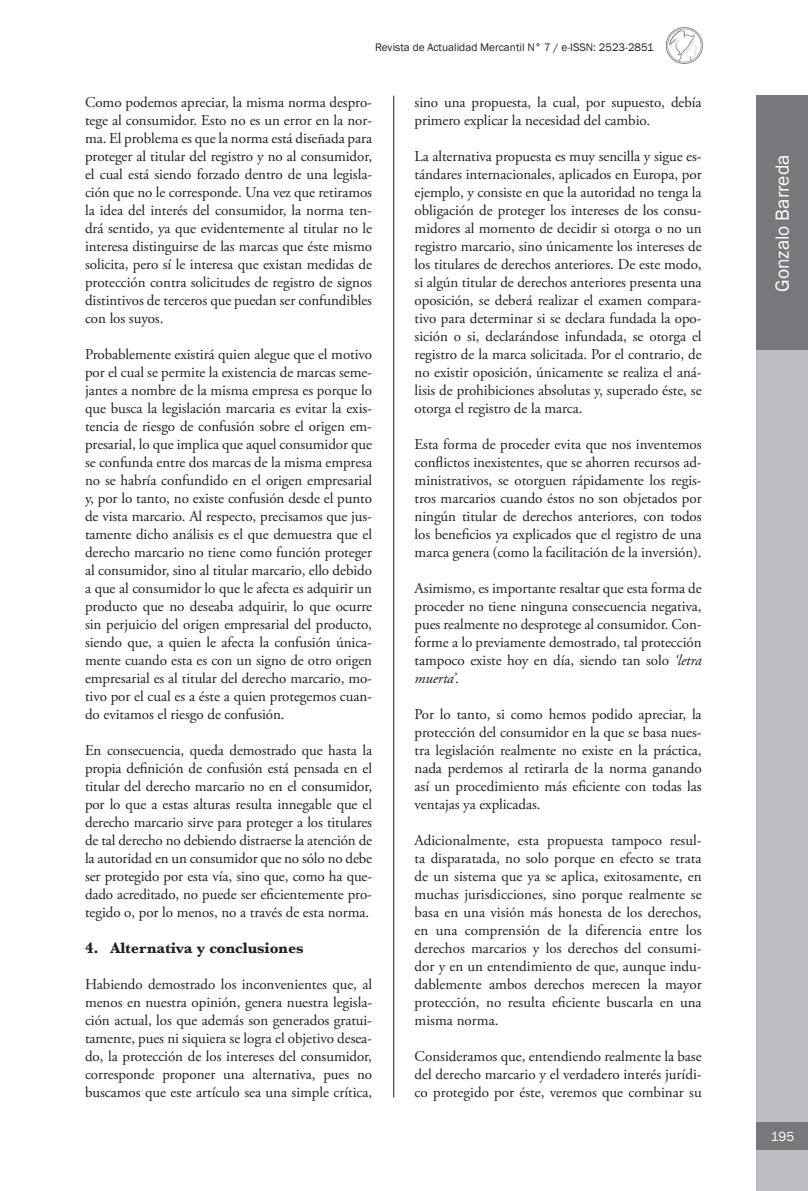
<style>
.page{position:relative;width:808px;height:1191px;background:#fff}
.page>*{position:absolute;margin:0;border:0;box-sizing:border-box;transform-origin:0 0}
.t1{font:19.5px "Franklin Gothic";color:#fff}
.t2{font:700 15.75px "Baskerville MT Std";letter-spacing:-.005em;color:#231f20}
.t3{font:15px/18px "Adobe Garamond Pro";letter-spacing:-.005em;color:#231f20;text-align:justify}
.t4{font:13.5px "Franklin Gothic";color:#fff}
.t5{font:11.25px "Franklin Gothic";color:#231f20}
.s1{font-style:italic}
</style>
<div class="page">
<hr style="left:393px;top:96px;width:1px;height:1001px;background:#231f20">
<div style="left:757px;top:96px;width:51px;height:255px;background:#76787b"></div>
<div style="left:757px;top:351px;width:51px;height:840px;background:#bcbdc0"></div>
<div style="left:757px;top:1122px;width:51px;height:27px;background:#76787b"></div>
<img style="left:665px;top:27px;width:38px;height:36px">
<p class="t5" style="left:375px;top:40px;width:280px">Revista de Actualidad Mercantil N° 7 / e-ISSN: 2523-2851</p>
<p class="t3" style="left:85px;top:93px;width:289px">Como podemos apreciar, la misma norma despro&shy;tege al consumidor. Esto no es un error en la nor&shy;ma. El problema es que la norma está diseñada para proteger al titular del registro y no al consumidor, el cual está siendo forzado dentro de una legisla&shy;ción que no le corresponde. Una vez que retiramos la idea del interés del consumidor, la norma ten&shy;drá sentido, ya que evidentemente al titular no le interesa distinguirse de las marcas que éste mismo solicita, pero sí le interesa que existan medidas de protección contra solicitudes de registro de signos distintivos de terceros que puedan ser confundibles con los suyos.</p>
<p class="t3" style="left:85px;top:345px;width:289px">Probablemente existirá quien alegue que el motivo por el cual se permite la existencia de marcas seme&shy;jantes a nombre de la misma empresa es porque lo que busca la legislación marcaria es evitar la exis&shy;tencia de riesgo de confusión sobre el origen em&shy;presarial, lo que implica que aquel consumidor que se confunda entre dos marcas de la misma empresa no se habría confundido en el origen empresarial y, por lo tanto, no existe confusión desde el punto de vista marcario. Al respecto, precisamos que jus&shy;tamente dicho análisis es el que demuestra que el derecho marcario no tiene como función proteger al consumidor, sino al titular marcario, ello debido a que al consumidor lo que le afecta es adquirir un producto que no deseaba adquirir, lo que ocurre sin perjuicio del origen empresarial del producto, siendo que, a quien le afecta la confusión única&shy;mente cuando esta es con un signo de otro origen empresarial es al titular del derecho marcario, mo&shy;tivo por el cual es a éste a quien protegemos cuan&shy;do evitamos el riesgo de confusión.</p>
<p class="t3" style="left:85px;top:741px;width:289px">En consecuencia, queda demostrado que hasta la propia definición de confusión está pensada en el titular del derecho marcario no en el consumidor, por lo que a estas alturas resulta innegable que el derecho marcario sirve para proteger a los titulares de tal derecho no debiendo distraerse la atención de la autoridad en un consumidor que no sólo no debe ser protegido por esta vía, sino que, como ha que&shy;dado acreditado, no puede ser eficientemente pro&shy;tegido o, por lo menos, no a través de esta norma.</p>
<p class="t2" style="left:85px;top:939px;width:220px">4. Alternativa y conclusiones</p>
<p class="t3" style="left:85px;top:975px;width:289px">Habiendo demostrado los inconvenientes que, al menos en nuestra opinión, genera nuestra legisla&shy;ción actual, los que además son generados gratui&shy;tamente, pues ni siquiera se logra el objetivo desea&shy;do, la protección de los intereses del consumidor, corresponde proponer una alternativa, pues no buscamos que este artículo sea una simple crítica,</p>
<p class="t3" style="left:415px;top:93px;width:289px">sino una propuesta, la cual, por supuesto, debía primero explicar la necesidad del cambio.</p>
<p class="t3" style="left:415px;top:147px;width:289px">La alternativa propuesta es muy sencilla y sigue es&shy;tándares internacionales, aplicados en Europa, por ejemplo, y consiste en que la autoridad no tenga la obligación de proteger los intereses de los consu&shy;midores al momento de decidir si otorga o no un registro marcario, sino únicamente los intereses de los titulares de derechos anteriores. De este modo, si algún titular de derechos anteriores presenta una oposición, se deberá realizar el examen compara&shy;tivo para determinar si se declara fundada la opo&shy;sición o si, declarándose infundada, se otorga el registro de la marca solicitada. Por el contrario, de no existir oposición, únicamente se realiza el aná&shy;lisis de prohibiciones absolutas y, superado éste, se otorga el registro de la marca.</p>
<p class="t3" style="left:415px;top:435px;width:289px">Esta forma de proceder evita que nos inventemos conflictos inexistentes, que se ahorren recursos ad&shy;ministrativos, se otorguen rápidamente los regis&shy;tros marcarios cuando éstos no son objetados por ningún titular de derechos anteriores, con todos los beneficios ya explicados que el registro de una marca genera (como la facilitación de la inversión).</p>
<p class="t3" style="left:415px;top:579px;width:289px">Asimismo, es importante resaltar que esta forma de proceder no tiene ninguna consecuencia negativa, pues realmente no desprotege al consumidor. Con&shy;forme a lo previamente demostrado, tal protección tampoco existe hoy en día, siendo tan solo <span class="s1">‘letra muerta’</span>.</p>
<p class="t3" style="left:415px;top:705px;width:289px">Por lo tanto, si como hemos podido apreciar, la protección del consumidor en la que se basa nues&shy;tra legislación realmente no existe en la práctica, nada perdemos al retirarla de la norma ganando así un procedimiento más eficiente con todas las ventajas ya explicadas.</p>
<p class="t3" style="left:415px;top:831px;width:289px">Adicionalmente, esta propuesta tampoco resul&shy;ta disparatada, no solo porque en efecto se trata de un sistema que ya se aplica, exitosamente, en muchas jurisdicciones, sino porque realmente se basa en una visión más honesta de los derechos, en una comprensión de la diferencia entre los derechos marcarios y los derechos del consumi&shy;dor y en un entendimiento de que, aunque indu&shy;dablemente ambos derechos merecen la mayor protección, no resulta eficiente buscarla en una misma norma.</p>
<p class="t3" style="left:415px;top:1047px;width:289px">Consideramos que, entendiendo realmente la base del derecho marcario y el verdadero interés jurídi&shy;co protegido por éste, veremos que combinar su</p>
<h1 class="t1" style="left:770px;top:292px;width:139px;rotate:-90deg">Gonzalo Barreda</h1>
<p class="t4" style="left:771px;top:1127px;width:25px">195</p>
</div>
